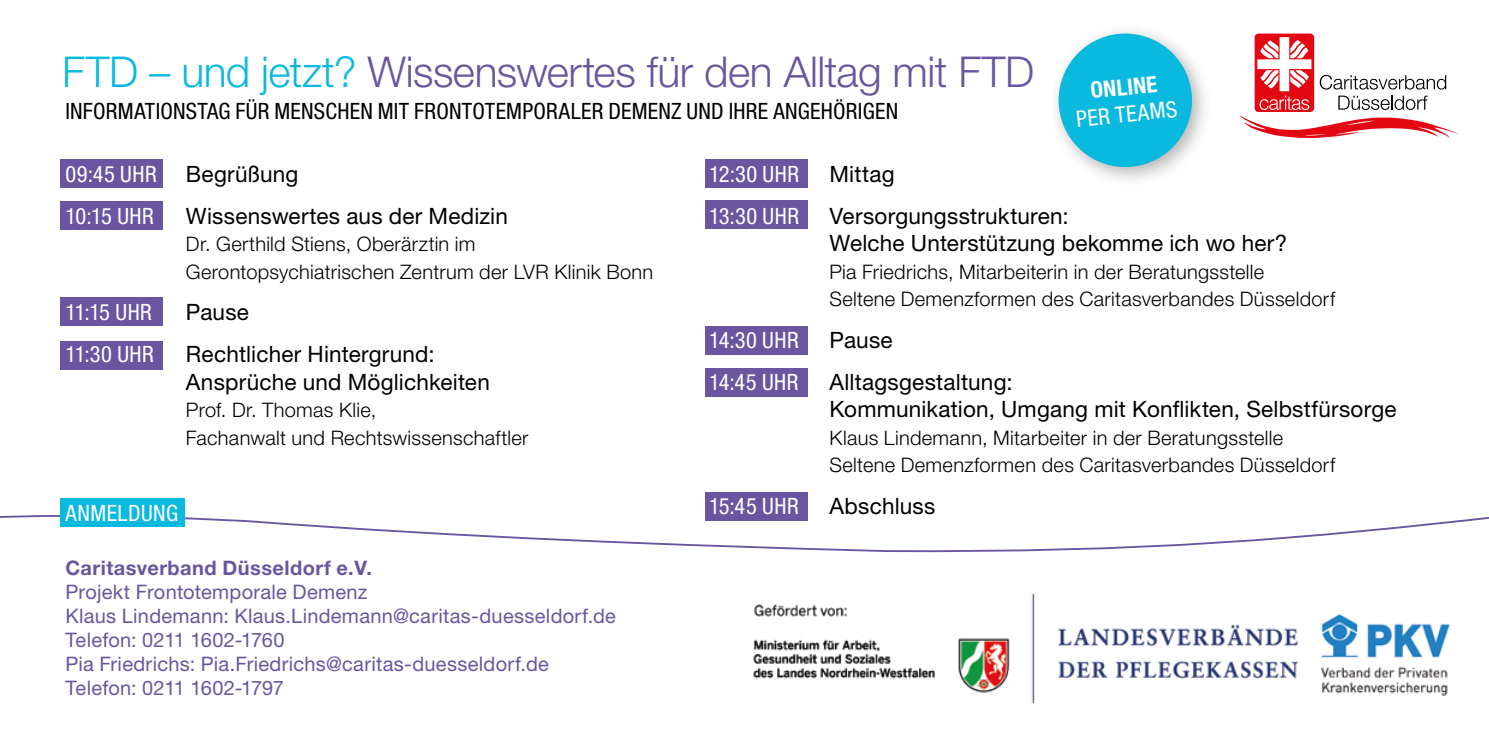
<style>
.page{position:relative;width:1489px;height:745px;background:#fff}
.page>*{position:absolute;margin:0;border:0;box-sizing:border-box;transform-origin:0 0}
.t1{font:300 42.5px "Helvetica Neue LT Std";letter-spacing:-.01em;color:#6955a0}
.t2{font:22.5px/27.5px "Helvetica Neue LT Std";letter-spacing:.01em;color:#000}
.t3{font:condensed 22.5px "Helvetica Neue LT Std";letter-spacing:.02em;color:#fff}
.t4{font:condensed 22.5px "Helvetica Neue LT Std";letter-spacing:.01em;color:#000}
.t5{font:700 condensed 22.5px "Helvetica Neue LT Std";color:#fff}
.t6{font:300 20px/27.5px "Helvetica Neue LT Std";letter-spacing:.015em;color:#000}
.t7{font:20px/24px "Helvetica Neue LT Std";letter-spacing:.015em;color:#6955a0}
.t8{font:700 20px "Helvetica Neue LT Std";letter-spacing:.025em;color:#6955a0}
.s1{color:#0ab9de}
</style>
<div class="page">
<svg style="left:0;top:511px;width:1488px;height:42px"></svg>
<img style="left:753px;top:604px;width:257px;height:89px">
<img style="left:1293px;top:550px;width:195px;height:146px">
<img style="left:1058px;top:554px;width:255px;height:142px">
<img style="left:1031px;top:593px;width:4px;height:111px">
<div style="left:60px;top:159px;width:102px;height:28px;background:#6955a0"></div>
<div style="left:60px;top:498px;width:124px;height:28px;background:#0ab9de"></div>
<div style="left:705px;top:159px;width:103px;height:28px;background:#6955a0"></div>
<div style="left:705px;top:200px;width:103px;height:29px;background:#6955a0"></div>
<div style="left:705px;top:325px;width:103px;height:29px;background:#6955a0"></div>
<div style="left:705px;top:367px;width:103px;height:29px;background:#6955a0"></div>
<div style="left:705px;top:491px;width:103px;height:29px;background:#6955a0"></div>
<div style="left:60px;top:201px;width:102px;height:28px;background:#6955a0"></div>
<div style="left:60px;top:297px;width:102px;height:28px;background:#6955a0"></div>
<div style="left:60px;top:341px;width:102px;height:28px;background:#6955a0"></div>
<div style="left:1254px;top:34px;width:59px;height:78px;background:#e30613;border-radius:4px"></div>
<svg style="left:1240px;top:37px;width:218px;height:101px"></svg>
<div style="left:1048px;top:23px;width:164px;height:165px;background:#000;opacity:.3"></div>
<div style="left:1058px;top:34px;width:133px;height:133px;background:#0ab9de;border-radius:50%"></div>
<h1 class="t1" style="left:62px;top:45px;width:973px"><span class="s1">FTD – und jetzt?</span> Wissenswertes für den Alltag mit FTD</h1>
<p class="t4" style="left:65px;top:98px;width:834px">INFORMATIONSTAG FÜR MENSCHEN MIT FRONTOTEMPORALER DEMENZ UND IHRE ANGEHÖRIGEN</p>
<p class="t5" style="left:1089px;top:77px;width:68px;rotate:-6deg">ONLINE</p>
<p class="t3" style="left:1074px;top:106px;width:103px;rotate:-6deg">PER TEAMS</p>
<p class="t3" style="left:65px;top:161px;width:93px">09:45 UHR</p>
<p class="t2" style="left:186px;top:160px;width:114px">Begrüßung</p>
<p class="t3" style="left:65px;top:202px;width:90px">10:15 UHR</p>
<p class="t2" style="left:186px;top:201px;width:323px">Wissenswertes aus der Medizin</p>
<p class="t6" style="left:186px;top:229px;width:469px">Dr. Gerthild Stiens, Oberärztin im<br>Gerontopsychiatrischen Zentrum der LVR Klinik Bonn</p>
<p class="t3" style="left:65px;top:299px;width:88px">11:15 UHR</p>
<p class="t2" style="left:186px;top:298px;width:65px">Pause</p>
<p class="t3" style="left:65px;top:341px;width:90px">11:30 UHR</p>
<p class="t2" style="left:186px;top:340px;width:305px">Rechtlicher Hintergrund:<br>Ansprüche und Möglichkeiten</p>
<p class="t6" style="left:186px;top:395px;width:344px">Prof. Dr. Thomas Klie,<br>Fachanwalt und Rechtswissenschaftler</p>
<p class="t3" style="left:65px;top:499px;width:114px">ANMELDUNG</p>
<p class="t8" style="left:65px;top:555px;width:308px">Caritasverband Düsseldorf e.V.</p>
<p class="t7" style="left:65px;top:579px;width:552px">Projekt Frontotemporale Demenz<br>Klaus Lindemann: Klaus.Lindemann@caritas-duesseldorf.de Telefon: 0211 1602-1760<br>Pia Friedrichs: Pia.Friedrichs@caritas-duesseldorf.de Telefon: 0211 1602-1797</p>
<p class="t3" style="left:709px;top:161px;width:91px">12:30 UHR</p>
<p class="t2" style="left:829px;top:160px;width:67px">Mittag</p>
<p class="t3" style="left:709px;top:202px;width:91px">13:30 UHR</p>
<p class="t2" style="left:829px;top:201px;width:459px">Versorgungsstrukturen:<br>Welche Unterstützung bekomme ich wo her?</p>
<p class="t6" style="left:829px;top:257px;width:507px">Pia Friedrichs, Mitarbeiterin in der Beratungsstelle<br>Seltene Demenzformen des Caritasverbandes Düsseldorf</p>
<p class="t3" style="left:709px;top:326px;width:91px">14:30 UHR</p>
<p class="t2" style="left:829px;top:325px;width:65px">Pause</p>
<p class="t3" style="left:709px;top:368px;width:91px">14:45 UHR</p>
<p class="t2" style="left:829px;top:367px;width:568px">Alltagsgestaltung:<br>Kommunikation, Umgang mit Konflikten, Selbstfürsorge</p>
<p class="t6" style="left:829px;top:423px;width:507px">Klaus Lindemann, Mitarbeiter in der Beratungsstelle<br>Seltene Demenzformen des Caritasverbandes Düsseldorf</p>
<p class="t3" style="left:709px;top:492px;width:91px">15:45 UHR</p>
<p class="t2" style="left:829px;top:491px;width:107px">Abschluss</p>
</div>
